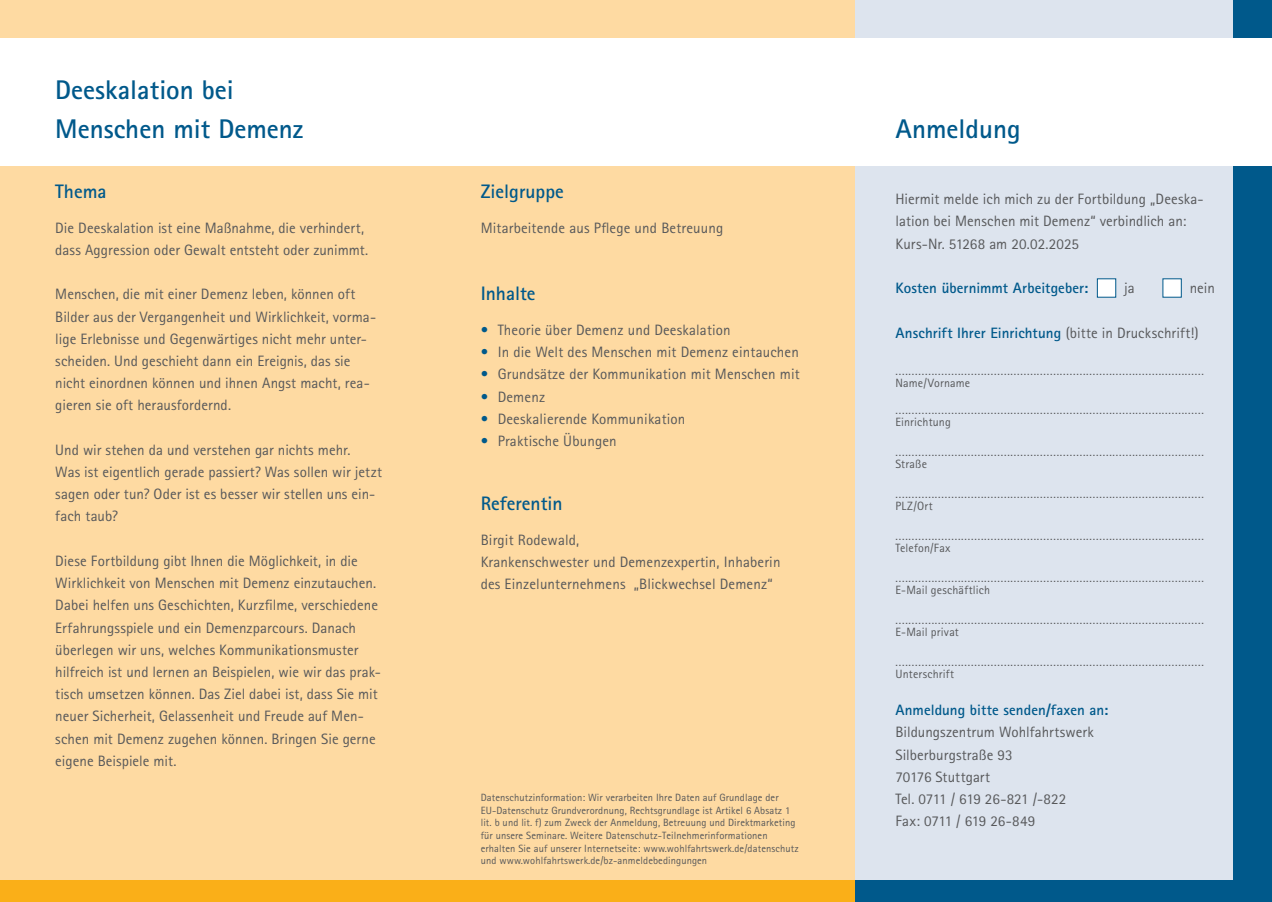
<style>
.page{position:relative;width:1272px;height:902px;background:#fff}
.page>*{position:absolute;margin:0;border:0;box-sizing:border-box;transform-origin:0 0}
.t1{font:700 27px/39px "Rotis Sans Serif Std";color:#00598b}
.t2{font:700 19.5px "Rotis Sans Serif Std";color:#00598b}
.t3{font:15px/22.2px "Rotis Sans Serif Std";letter-spacing:.005em;color:#57585a}
.t4{font:700 15px "Rotis Sans Serif Std";color:#00598b}
.t5{font:12px/12px "Rotis Sans Serif Std";letter-spacing:.015em;color:#57585a}
.t6{font:10.5px/12.6px "Rotis Sans Serif Std";letter-spacing:.01em;color:#57585a}
.s1{color:#00598b}
.s2{font-weight:400;color:#57585a}
</style>
<div class="page">
<div style="left:0;top:0;width:1271px;height:901px;background:#fedaa2"></div>
<div style="left:855px;top:0;width:416px;height:901px;background:#dde4ee"></div>
<div style="left:0;top:880px;width:855px;height:21px;background:#faaf18"></div>
<div style="left:855px;top:880px;width:416px;height:21px;background:#00598b"></div>
<div style="left:1233px;top:0;width:38px;height:901px;background:#00598b"></div>
<div style="left:1096px;top:278px;width:20px;height:19px;background:#fff"></div>
<div style="left:1162px;top:278px;width:19px;height:19px;background:#fff"></div>
<div style="left:0;top:38px;width:1271px;height:128px;background:#fff"></div>
<h1 class="t1" style="left:55px;top:70px;width:249px">Deeskalation bei<br>Menschen mit Demenz</h1>
<h2 class="t2" style="left:55px;top:179px;width:53px">Thema</h2>
<p class="t3" style="left:55px;top:216px;width:314px">Die Deeskalation ist eine Maßnahme, die verhindert, dass Aggression oder Gewalt entsteht oder zunimmt.</p>
<p class="t3" style="left:55px;top:283px;width:322px">Menschen, die mit einer Demenz leben, können oft Bilder aus der Vergangenheit und Wirklichkeit, vorma&shy;lige Erlebnisse und Gegenwärtiges nicht mehr unter&shy;scheiden. Und geschieht dann ein Ereignis, das sie nicht einordnen können und ihnen Angst macht, rea&shy;gieren sie oft herausfordernd.</p>
<p class="t3" style="left:55px;top:438px;width:328px">Und wir stehen da und verstehen gar nichts mehr.<br>Was ist eigentlich gerade passiert? Was sollen wir jetzt sagen oder tun? Oder ist es besser wir stellen uns ein&shy;fach taub?</p>
<p class="t3" style="left:55px;top:549px;width:327px">Diese Fortbildung gibt Ihnen die Möglichkeit, in die Wirklichkeit von Menschen mit Demenz einzutauchen.<br>Dabei helfen uns Geschichten, Kurzfilme, verschiedene Erfahrungsspiele und ein Demenzparcours. Danach überlegen wir uns, welches Kommunikationsmuster hilfreich ist und lernen an Beispielen, wie wir das prak&shy;tisch umsetzen können. Das Ziel dabei ist, dass Sie mit neuer Sicherheit, Gelassenheit und Freude auf Men&shy;schen mit Demenz zugehen können. Bringen Sie gerne eigene Beispiele mit.</p>
<h2 class="t2" style="left:480px;top:179px;width:85px">Zielgruppe</h2>
<p class="t3" style="left:480px;top:216px;width:244px">Mitarbeitende aus Pflege und Betreuung</p>
<h2 class="t2" style="left:480px;top:281px;width:56px">Inhalte</h2>
<p class="t3" style="left:480px;top:319px;width:251px"><span class="s1">•</span> Theorie über Demenz und Deeskalation</p>
<p class="t3" style="left:480px;top:341px;width:320px"><span class="s1">•</span> In die Welt des Menschen mit Demenz eintauchen</p>
<p class="t3" style="left:480px;top:363px;width:321px"><span class="s1">•</span> Grundsätze der Kommunikation mit Menschen mit</p>
<p class="t3" style="left:480px;top:385px;width:66px"><span class="s1">•</span> Demenz</p>
<p class="t3" style="left:480px;top:407px;width:206px"><span class="s1">•</span> Deeskalierende Kommunikation</p>
<p class="t3" style="left:480px;top:430px;width:137px"><span class="s1">•</span> Praktische Übungen</p>
<h2 class="t2" style="left:480px;top:491px;width:83px">Referentin</h2>
<p class="t3" style="left:480px;top:529px;width:301px">Birgit Rodewald,<br>Krankenschwester und Demenzexpertin, Inhaberin des Einzelunternehmens „Blickwechsel Demenz“</p>
<p class="t6" style="left:480px;top:791px;width:319px">Datenschutzinformation: Wir verarbeiten Ihre Daten auf Grundlage der EU-Datenschutz Grundverordnung, Rechtsgrundlage ist Artikel 6 Absatz 1 lit. b und lit. f) zum Zweck der Anmeldung, Betreuung und Direktmarketing für unsere Seminare. Weitere Datenschutz-Teilnehmerinformationen erhalten Sie auf unserer Internetseite: www.wohlfahrtswerk.de/datenschutz und www.wohlfahrtswerk.de/bz-anmeldebedingungen</p>
<h1 class="t1" style="left:895px;top:109px;width:127px">Anmeldung</h1>
<p class="t3" style="left:895px;top:188px;width:309px">Hiermit melde ich mich zu der Fortbildung „Deeska&shy;lation bei Menschen mit Demenz“ verbindlich an:<br>Kurs-Nr. 51268 am 20.02.2025</p>
<p class="t4" style="left:895px;top:278px;width:194px">Kosten übernimmt Arbeitgeber:</p>
<p class="t3" style="left:1124px;top:277px;width:12px">ja</p>
<p class="t3" style="left:1189px;top:277px;width:27px">nein</p>
<p class="t4" style="left:895px;top:323px;width:304px">Anschrift Ihrer Einrichtung <span class="s2">(bitte in Druckschrift!)</span></p>
<p class="t5" style="left:895px;top:365px;width:310px">..............................................................................................<br>Name/Vorname</p>
<p class="t5" style="left:895px;top:404px;width:310px">..............................................................................................<br>Einrichtung</p>
<p class="t5" style="left:895px;top:446px;width:310px">..............................................................................................<br>Straße</p>
<p class="t5" style="left:895px;top:488px;width:310px">..............................................................................................<br>PLZ/Ort</p>
<p class="t5" style="left:895px;top:530px;width:310px">..............................................................................................<br>Telefon/Fax</p>
<p class="t5" style="left:895px;top:572px;width:310px">..............................................................................................<br>E-Mail geschäftlich</p>
<p class="t5" style="left:895px;top:614px;width:310px">..............................................................................................<br>E-Mail privat</p>
<p class="t5" style="left:895px;top:656px;width:310px">..............................................................................................<br>Unterschrift</p>
<p class="t4" style="left:895px;top:700px;width:214px">Anmeldung bitte senden/faxen an:</p>
<p class="t3" style="left:895px;top:721px;width:200px">Bildungszentrum Wohlfahrtswerk<br>Silberburgstraße 93<br>70176 Stuttgart<br>Tel. 0711 / 619 26-821 /-822<br>Fax: 0711 / 619 26-849</p>
</div>
